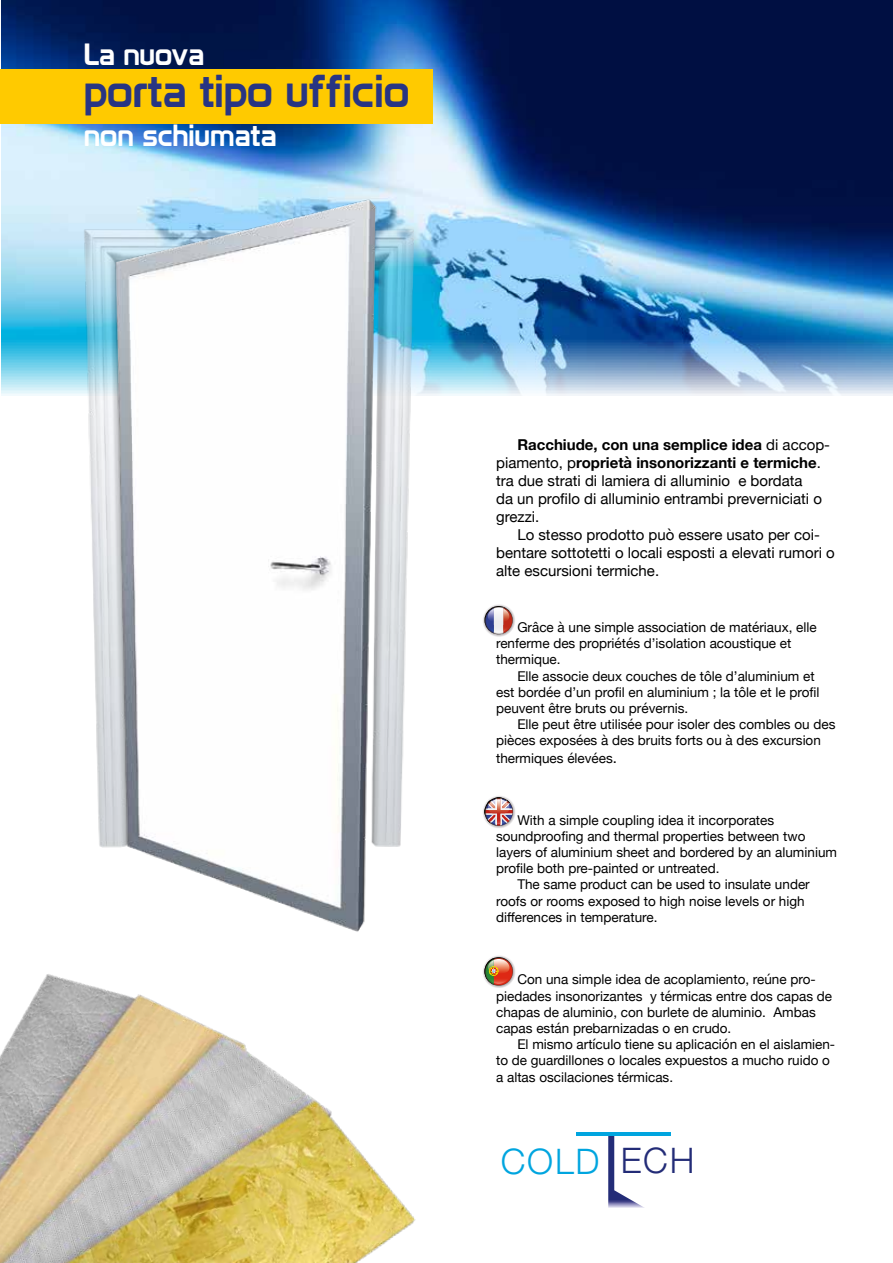
<style>
.page{position:relative;width:893px;height:1263px;background:#fff}
.page>*{position:absolute;margin:0;border:0;box-sizing:border-box;transform-origin:0 0}
.t1{font:45px "Prototype";color:#283583}
.t2{font:300 35.1px "Helvetica Neue";letter-spacing:.05em;color:#00a5df}
.t3{font:30px "Prototype";color:#fff}
.t4{font:15px/18px "Helvetica Neue";color:#000}
.t5{font:13.5px/16.2px "Helvetica Neue";color:#000}
.s1{font-weight:700}
.s2{font-size:15px}
.s3{color:#232c77}
</style>
<div class="page">
<img style="left:1px;top:0;width:892px;height:395px">
<div style="left:0;top:69px;width:433px;height:54px;background:#ffca00"></div>
<svg style="left:482px;top:603px;width:34px;height:34px"></svg>
<svg style="left:484px;top:606px;width:29px;height:28px"></svg>
<svg style="left:483px;top:796px;width:32px;height:32px"></svg>
<svg style="left:608px;top:1136px;width:36px;height:72px"></svg>
<hr style="left:576px;top:1132px;width:95px;height:4px;background:#00a5df">
<svg style="left:483px;top:955px;width:32px;height:33px"></svg>
<img style="left:0;top:974px;width:416px;height:289px">
<img style="left:54px;top:141px;width:399px;height:791px">
<h3 class="t3" style="left:84px;top:36px;width:122px">La nuova</h3>
<h1 class="t1" style="left:84px;top:64px;width:327px">porta tipo ufficio</h1>
<h3 class="t3" style="left:84px;top:117px;width:194px">non schiumata</h3>
<p class="t4" style="left:496px;top:436px;width:335px;text-indent:21px"><span class="s1">Racchiude, con una semplice idea</span> di accop&shy;piamento, p<span class="s1">roprietà insonorizzanti e termiche</span>. tra due strati di lamiera di alluminio e bordata<br>da un profilo di alluminio entrambi preverniciati o grezzi.</p>
<p class="t4" style="left:496px;top:526px;width:340px;text-indent:21px">Lo stesso prodotto può essere usato per coi&shy;bentare sottotetti o locali esposti a elevati rumori o alte escursioni termiche.</p>
<p class="t5" style="left:496px;top:620px;width:322px;text-indent:21px">Grâce à une simple association de matériaux, elle renferme des propriétés d’isolation acoustique et thermique.</p>
<p class="t5" style="left:496px;top:668px;width:325px;text-indent:21px">Elle associe deux couches de tôle d’aluminium et est bordée d’un profil en aluminium ; la tôle et le profil peuvent être bruts ou prévernis.</p>
<p class="t5" style="left:496px;top:717px;width:341px;text-indent:21px">Elle peut être utilisée pour isoler des combles ou des pièces exposées à des bruits forts ou à des excursion</p>
<p class="t5" style="left:496px;top:751px;width:122px">thermiques élevées<span class="s2">.</span></p>
<p class="t5" style="left:517px;top:812px;width:258px">With a simple coupling idea it incorporates</p>
<p class="t5" style="left:496px;top:829px;width:311px">soundproofing and thermal properties between two</p>
<p class="t5" style="left:496px;top:845px;width:342px">layers of aluminium sheet and bordered by an aluminium</p>
<p class="t5" style="left:496px;top:861px;width:225px">profile both pre-painted or untreated.</p>
<p class="t5" style="left:517px;top:877px;width:294px">The same product can be used to insulate under</p>
<p class="t5" style="left:496px;top:893px;width:310px">roofs or rooms exposed to high noise levels or high</p>
<p class="t5" style="left:496px;top:910px;width:163px">differences in temperature.</p>
<p class="t5" style="left:496px;top:972px;width:338px;text-indent:21px">Con una simple idea de acoplamiento, reúne pro&shy;piedades insonorizantes y térmicas entre dos capas de chapas de aluminio, con burlete de aluminio. Ambas capas están prebarnizadas o en crudo.</p>
<p class="t5" style="left:496px;top:1037px;width:341px;text-indent:21px">El mismo artículo tiene su aplicación en el aislamien&shy;to de guardillones o locales expuestos a mucho ruido o a altas oscilaciones térmicas.</p>
<h2 class="t2" style="left:501px;top:1133px;width:195px">COLD <span class="s3">ECH</span></h2>
</div>
